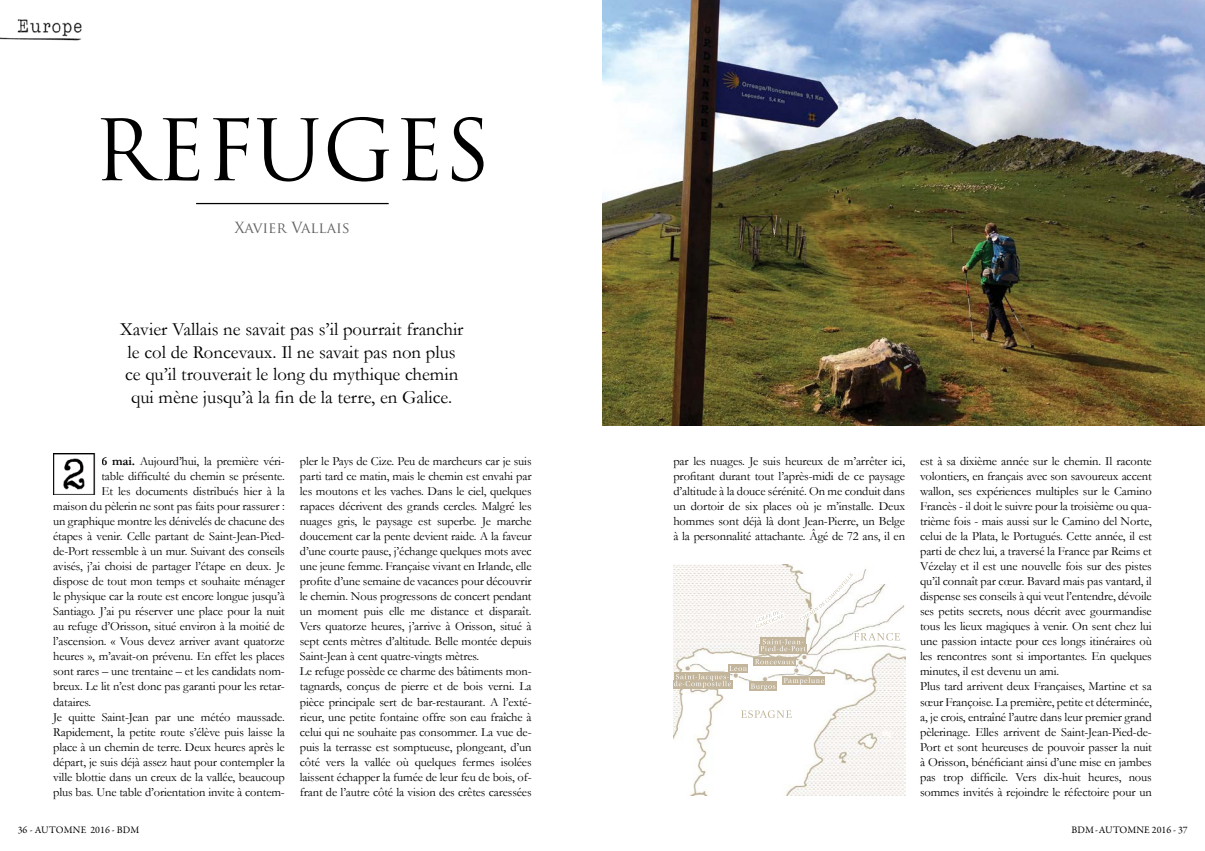
<style>
.page{position:relative;width:1205px;height:851px;background:#fff}
.page>*{position:absolute;margin:0;border:0;box-sizing:border-box;transform-origin:0 0}
.t1{font:82.25px "Trajan Pro";color:#000}
.t2{font:18.75px/22.5px "Garamond";color:#000;text-align:center}
.t3{font:15px "Trajan Pro";color:#636466}
.t4{font:12.5px/15px "Garamond";letter-spacing:-.01em;color:#000}
.t5{font:10px "Garamond Premr Pro";color:#000}
.s1{font-weight:700}
</style>
<div class="page">
<img style="left:602px;top:0;width:603px;height:426px">
<img style="left:53px;top:454px;width:43px;height:41px">
<img style="left:0;top:19px;width:82px;height:22px">
<hr style="left:196px;top:203px;width:193px;height:1px;background:#000">
<img style="left:673px;top:564px;width:232px;height:231px">
<img style="left:853px;top:632px;width:48px;height:9px">
<img style="left:807px;top:571px;width:43px;height:41px">
<svg style="left:843px;top:572px;width:10px;height:12px"></svg>
<img style="left:674px;top:672px;width:56px;height:8px">
<img style="left:673px;top:680px;width:59px;height:8px">
<img style="left:754px;top:609px;width:31px;height:20px">
<img style="left:759px;top:637px;width:47px;height:16px">
<img style="left:750px;top:681px;width:26px;height:9px">
<img style="left:754px;top:657px;width:42px;height:8px">
<img style="left:783px;top:676px;width:42px;height:8px">
<img style="left:729px;top:664px;width:18px;height:8px">
<div style="left:654px;top:744px;width:32px;height:60px;background:#fff"></div>
<h1 class="t1" style="left:93px;top:98px;width:399px">REFUGES</h1>
<p class="t3" style="left:234px;top:218px;width:117px">Xavier Vallais</p>
<h2 class="t2" style="left:120px;top:318px;width:345px">Xavier Vallais ne savait pas s’il pourrait franchir le col de Roncevaux. Il ne savait pas non plus ce qu’il trouverait le long du mythique chemin qui mène jusqu’à la fin de la terre, en Galice.</h2>
<p class="t4" style="left:101px;top:453px;width:185px"><span class="s1">6 mai.</span> Aujourd’hui, la première véri-</p>
<p class="t4" style="left:101px;top:468px;width:185px">table difficulté du chemin se présente.</p>
<p class="t4" style="left:101px;top:483px;width:185px">Et les documents distribués hier à la</p>
<p class="t4" style="left:53px;top:498px;width:233px">maison du pèlerin ne sont pas faits pour rassurer :</p>
<p class="t4" style="left:53px;top:513px;width:233px">un graphique montre les dénivelés de chacune des</p>
<p class="t4" style="left:53px;top:528px;width:233px">étapes à venir. Celle partant de Saint-Jean-Pied-</p>
<p class="t4" style="left:53px;top:543px;width:233px">de-Port ressemble à un mur. Suivant des conseils</p>
<p class="t4" style="left:53px;top:558px;width:233px">avisés, j’ai choisi de partager l’étape en deux. Je</p>
<p class="t4" style="left:53px;top:573px;width:233px">dispose de tout mon temps et souhaite ménager</p>
<p class="t4" style="left:53px;top:588px;width:233px">le physique car la route est encore longue jusqu’à</p>
<p class="t4" style="left:53px;top:603px;width:233px">Santiago. J’ai pu réserver une place pour la nuit</p>
<p class="t4" style="left:53px;top:618px;width:233px">au refuge d’Orisson, situé environ à la moitié de</p>
<p class="t4" style="left:53px;top:633px;width:233px">l’ascension. « Vous devez arriver avant quatorze</p>
<p class="t4" style="left:53px;top:648px;width:233px">heures », m’avait-on prévenu. En effet les places</p>
<p class="t4" style="left:53px;top:663px;width:233px">sont rares – une trentaine – et les candidats nom-</p>
<p class="t4" style="left:53px;top:678px;width:233px">breux. Le lit n’est donc pas garanti pour les retar-</p>
<p class="t4" style="left:53px;top:693px;width:40px">dataires.</p>
<p class="t4" style="left:53px;top:708px;width:233px">Je quitte Saint-Jean par une météo maussade.</p>
<p class="t4" style="left:53px;top:723px;width:233px">Rapidement, la petite route s’élève puis laisse la</p>
<p class="t4" style="left:53px;top:738px;width:233px">place à un chemin de terre. Deux heures après le</p>
<p class="t4" style="left:53px;top:753px;width:233px">départ, je suis déjà assez haut pour contempler la</p>
<p class="t4" style="left:53px;top:768px;width:233px">ville blottie dans un creux de la vallée, beaucoup</p>
<p class="t4" style="left:53px;top:783px;width:233px">plus bas. Une table d’orientation invite à contem-</p>
<p class="t4" style="left:300px;top:453px;width:233px">pler le Pays de Cize. Peu de marcheurs car je suis parti tard ce matin, mais le chemin est envahi par les moutons et les vaches. Dans le ciel, quelques rapaces décrivent des grands cercles. Malgré les nuages gris, le paysage est superbe. Je marche doucement car la pente devient raide. A la faveur d’une courte pause, j’échange quelques mots avec une jeune femme. Française vivant en Irlande, elle profite d’une semaine de vacances pour découvrir le chemin. Nous progressons de concert pendant un moment puis elle me distance et disparaît.<br>Vers quatorze heures, j’arrive à Orisson, situé à sept cents mètres d’altitude. Belle montée depuis Saint-Jean à cent quatre-vingts mètres.<br>Le refuge possède ce charme des bâtiments mon&shy;tagnards, conçus de pierre et de bois verni. La pièce principale sert de bar-restaurant. A l’exté&shy;rieur, une petite fontaine offre son eau fraîche à celui qui ne souhaite pas consommer. La vue de&shy;puis la terrasse est somptueuse, plongeant, d’un côté vers la vallée où quelques fermes isolées laissent échapper la fumée de leur feu de bois, of&shy;frant de l’autre côté la vision des crêtes caressées</p>
<p class="t4" style="left:920px;top:453px;width:233px">est à sa dixième année sur le chemin. Il raconte volontiers, en français avec son savoureux accent wallon, ses expériences multiples sur le Camino Francès - il doit le suivre pour la troisième ou qua&shy;trième fois - mais aussi sur le Camino del Norte, celui de la Plata, le Portugués. Cette année, il est parti de chez lui, a traversé la France par Reims et Vézelay et il est une nouvelle fois sur des pistes qu’il connaît par cœur. Bavard mais pas vantard, il dispense ses conseils à qui veut l’entendre, dévoile ses petits secrets, nous décrit avec gourmandise tous les lieux magiques à venir. On sent chez lui une passion intacte pour ces longs itinéraires où les rencontres sont si importantes. En quelques minutes, il est devenu un ami.<br>Plus tard arrivent deux Françaises, Martine et sa sœur Françoise. La première, petite et déterminée, a, je crois, entraîné l’autre dans leur premier grand pèlerinage. Elles arrivent de Saint-Jean-Pied-de-Port et sont heureuses de pouvoir passer la nuit à Orisson, bénéficiant ainsi d’une mise en jambes pas trop difficile. Vers dix-huit heures, nous sommes invités à rejoindre le réfectoire pour un</p>
<p class="t4" style="left:673px;top:453px;width:233px;text-align:justify">par les nuages. Je suis heureux de m’arrêter ici, profitant durant tout l’après-midi de ce paysage d’altitude à la douce sérénité. On me conduit dans un dortoir de six places où je m’installe. Deux hommes sont déjà là dont Jean-Pierre, un Belge à la personnalité attachante. Âgé de 72 ans, il en</p>
<p class="t5" style="left:18px;top:823px;width:123px">36 - AUTOMNE 2016 - BDM</p>
<p class="t5" style="left:1071px;top:823px;width:36px">BDM-AUTOMNE</p>
<p class="t5" style="left:1152px;top:823px;width:37px">2016 - 37</p>
</div>
